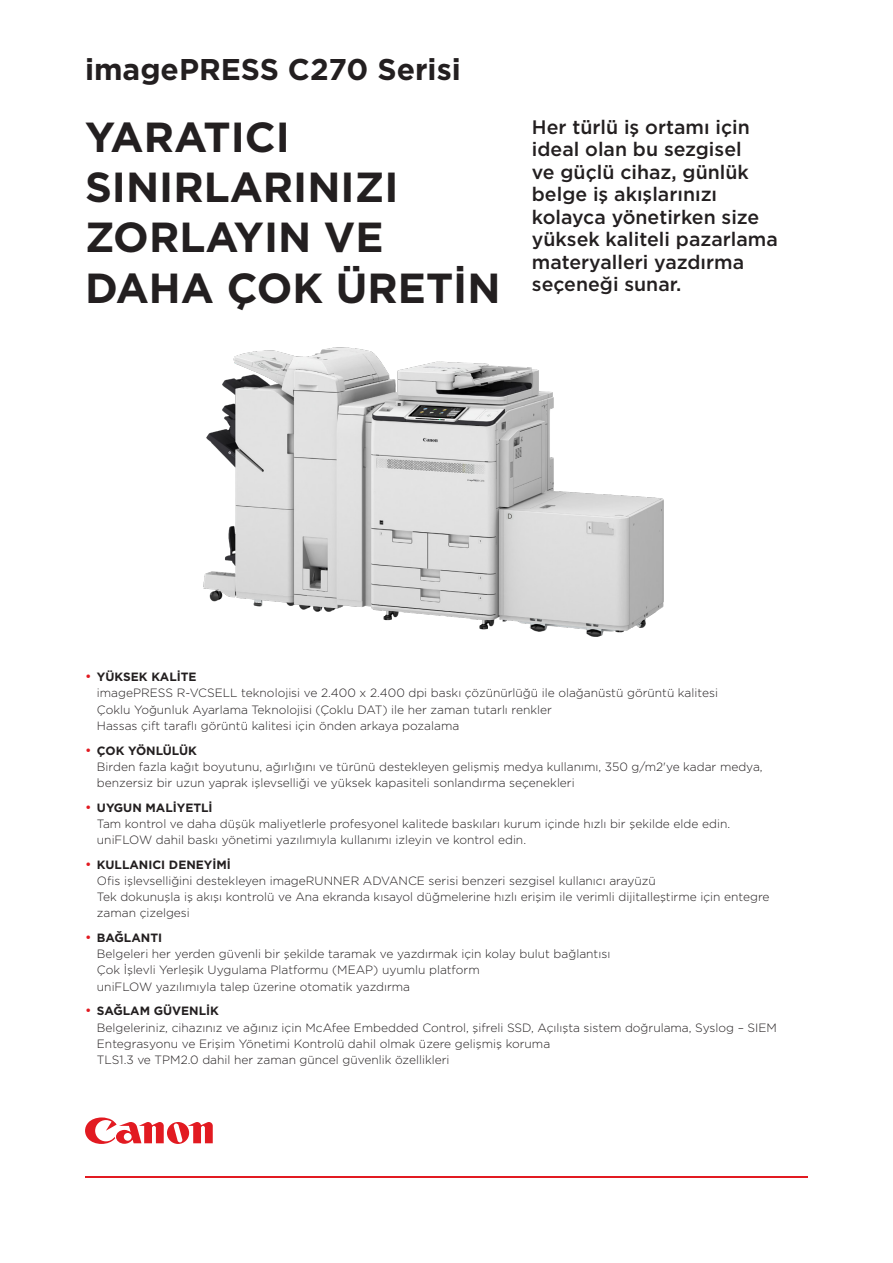
<style>
.page{position:relative;width:893px;height:1263px;background:#fff}
.page>*{position:absolute;margin:0;border:0;box-sizing:border-box;transform-origin:0 0}
.COVER_HEADER_MEDIUM{font:700 42px/50.4px "Gotham";color:#231f20}
.COVER_HEADER_SMALL{font:700 30px "Gotham";color:#231f20}
.INTRO{font:500 19.5px/22.5px "Gotham";color:#231f20}
.t1{font:300 12px/16.2px "Gotham";color:#231f20}
.s1{font-weight:400;font-size:13.5px;color:#e21a21}
.s2{font-weight:700}
</style>
<div class="page">
<svg style="left:85px;top:1117px;width:128px;height:27px"></svg>
<hr style="left:85px;top:1176px;width:723px;height:2px;background:#e21a21">
<img style="left:203px;top:348px;width:460px;height:288px">
<p class="COVER_HEADER_SMALL" style="left:85px;top:49px;width:377px">imagePRESS C270 Serisi</p>
<p class="COVER_HEADER_MEDIUM" style="left:85px;top:111px;width:417px">YARATICI<br>SINIRLARINIZI<br>ZORLAYIN VE<br>DAHA ÇOK ÜRETİN</p>
<p class="INTRO" style="left:532px;top:115px;width:247px">Her türlü iş ortamı için ideal olan bu sezgisel<br>ve güçlü cihaz, günlük belge iş akışlarınızı kolayca yönetirken size yüksek kaliteli pazarlama materyalleri yazdırma seçeneği sunar.</p>
<p class="t1" style="left:97px;top:668px;width:622px;text-indent:-12px"><span class="s1">•</span> <span class="s2">YÜKSEK KALİTE<br></span>imagePRESS R-VCSELL teknolojisi ve 2.400 x 2.400 dpi baskı çözünürlüğü ile olağanüstü görüntü kalitesi Çoklu Yoğunluk Ayarlama Teknolojisi (Çoklu DAT) ile her zaman tutarlı renkler<br>Hassas çift taraflı görüntü kalitesi için önden arkaya pozalama</p>
<p class="t1" style="left:97px;top:742px;width:667px;text-indent:-12px"><span class="s1">•</span> <span class="s2">ÇOK YÖNLÜLÜK<br></span>Birden fazla kağıt boyutunu, ağırlığını ve türünü destekleyen gelişmiş medya kullanımı, 350 g/m2'ye kadar medya, benzersiz bir uzun yaprak işlevselliği ve yüksek kapasiteli sonlandırma seçenekleri</p>
<p class="t1" style="left:97px;top:799px;width:635px;text-indent:-12px"><span class="s1">•</span> <span class="s2">UYGUN MALİYETLİ<br></span>Tam kontrol ve daha düşük maliyetlerle profesyonel kalitede baskıları kurum içinde hızlı bir şekilde elde edin. uniFLOW dahil baskı yönetimi yazılımıyla kullanımı izleyin ve kontrol edin.</p>
<p class="t1" style="left:97px;top:856px;width:674px;text-indent:-12px"><span class="s1">•</span> <span class="s2">KULLANICI DENEYİMİ<br></span>Ofis işlevselliğini destekleyen imageRUNNER ADVANCE serisi benzeri sezgisel kullanıcı arayüzü<br>Tek dokunuşla iş akışı kontrolü ve Ana ekranda kısayol düğmelerine hızlı erişim ile verimli dijitalleştirme için entegre zaman çizelgesi</p>
<p class="t1" style="left:97px;top:929px;width:515px;text-indent:-12px"><span class="s1">•</span> <span class="s2">BAĞLANTI<br></span>Belgeleri her yerden güvenli bir şekilde taramak ve yazdırmak için kolay bulut bağlantısı Çok İşlevli Yerleşik Uygulama Platformu (MEAP) uyumlu platform<br>uniFLOW yazılımıyla talep üzerine otomatik yazdırma</p>
<p class="t1" style="left:97px;top:1003px;width:682px;text-indent:-12px"><span class="s1">•</span> <span class="s2">SAĞLAM GÜVENLİK<br></span>Belgeleriniz, cihazınız ve ağınız için McAfee Embedded Control, şifreli SSD, Açılışta sistem doğrulama, Syslog – SIEM Entegrasyonu ve Erişim Yönetimi Kontrolü dahil olmak üzere gelişmiş koruma<br>TLS1.3 ve TPM2.0 dahil her zaman güncel güvenlik özellikleri</p>
</div>
